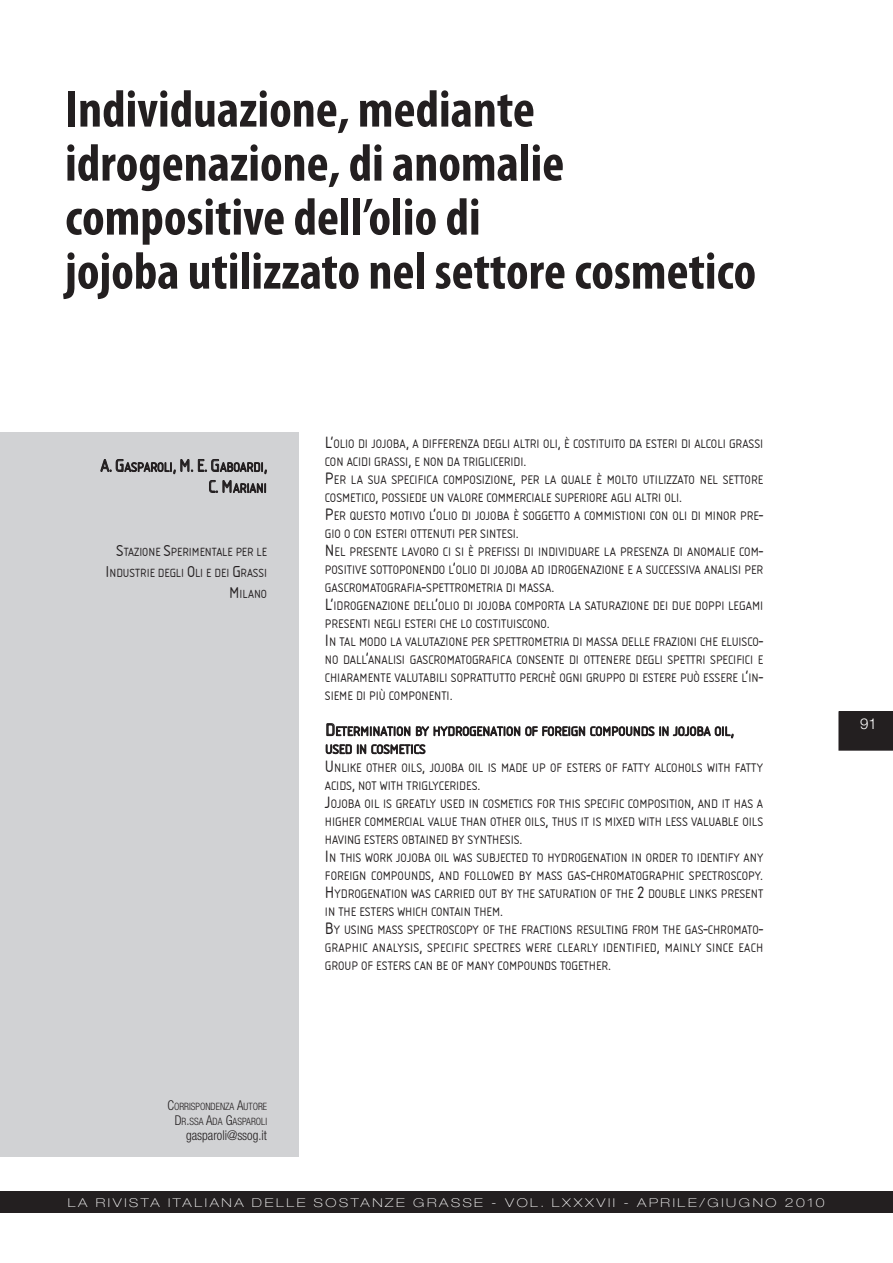
<style>
.page{position:relative;width:893px;height:1263px;background:#fff}
.page>*{position:absolute;margin:0;border:0;box-sizing:border-box;transform-origin:0 0}
.t1{font:700 condensed 52.5px/54px "Myriad Pro";color:#231f20}
.t2{font:300 15px "Helvetica Neue";color:#fff}
.t3{font:13.5px/18px "Isonorm D";letter-spacing:-.005em;color:#231f20}
.t4{font:13.5px/21px "Isonorm D";letter-spacing:-.005em;color:#231f20;text-align:right;scale:.95 1}
.t5{font:300 condensed 13.5px "Helvetica Neue";color:#231f20;scale:.95 1}
.t6{font:12.9px/18px "Isonorm D";color:#231f20;scale:.95 1}
.t7{font:12.3px/21px "Isonorm D";color:#231f20;text-align:right;scale:.95 1}
.t8{font:100 expanded 12.15px "Helvetica Neue";letter-spacing:.195em;color:#fff;scale:1.11 1}
.t9{font:300 condensed 10.2px/15px "Helvetica Neue";color:#231f20;text-align:right;scale:.95 1}
.s1{font-size:18px}
.s2{font-size:16.5px}
.s3{font-size:17.25px}
.s4{font-size:13.5px}
</style>
<div class="page">
<div style="left:0;top:1191px;width:893px;height:21px;background:#231f20"></div>
<div style="left:839px;top:712px;width:54px;height:38px;background:#231f20"></div>
<div style="left:0;top:432px;width:299px;height:725px;background:#d1d2d4"></div>
<h1 class="t1" style="left:65px;top:87px;width:693px">Individuazione, mediante idrogenazione, di anomalie compositive dell’olio di<br>jojoba utilizzato nel settore cosmetico</h1>
<p class="t4" style="left:101px;top:458px;width:177px"><span class="s1">A. G</span>ASPAROLI<span class="s1">, M. E. G</span>ABOARDI<span class="s1">,<br>C. M</span>ARIANI</p>
<p class="t7" style="left:106px;top:542px;width:171px"><span class="s2">S</span>TAZIONE <span class="s2">S</span>PERIMENTALE PER LE<br><span class="s2">I</span>NDUSTRIE DEGLI <span class="s2">O</span>LI E DEI <span class="s2">G</span>RASSI<br><span class="s2">M</span>ILANO</p>
<p class="t6" style="left:325px;top:436px;width:463px"><span class="s3">L’</span>OLIO DI JOJOBA<span class="s3">,</span> A DIFFERENZA DEGLI ALTRI OLI<span class="s3">,</span> È COSTITUITO DA ESTERI DI ALCOLI GRASSI CON ACIDI GRASSI<span class="s3">,</span> E NON DA TRIGLICERIDI<span class="s3">.<br>P</span>ER LA SUA SPECIFICA COMPOSIZIONE<span class="s3">,</span> PER LA QUALE È MOLTO UTILIZZATO NEL SETTORE COSMETICO<span class="s3">,</span> POSSIEDE UN VALORE COMMERCIALE SUPERIORE AGLI ALTRI OLI<span class="s3">.<br>P</span>ER QUESTO MOTIVO L<span class="s3">’</span>OLIO DI JOJOBA È SOGGETTO A COMMISTIONI CON OLI DI MINOR PRE<span class="s3">-</span>GIO O CON ESTERI OTTENUTI PER SINTESI<span class="s3">.<br>N</span>EL PRESENTE LAVORO CI SI È PREFISSI DI INDIVIDUARE LA PRESENZA DI ANOMALIE COM<span class="s3">-</span>POSITIVE SOTTOPONENDO L<span class="s3">’</span>OLIO DI JOJOBA AD IDROGENAZIONE E A SUCCESSIVA ANALISI PER GASCROMATOGRAFIA<span class="s3">-</span>SPETTROMETRIA DI MASSA<span class="s3">.<br>L’</span>IDROGENAZIONE DELL<span class="s3">’</span>OLIO DI JOJOBA COMPORTA LA SATURAZIONE DEI DUE DOPPI LEGAMI PRESENTI NEGLI ESTERI CHE LO COSTITUISCONO<span class="s3">.<br>I</span>N TAL MODO LA VALUTAZIONE PER SPETTROMETRIA DI MASSA DELLE FRAZIONI CHE ELUISCO<span class="s3">-</span>NO DALL<span class="s3">’</span>ANALISI GASCROMATOGRAFICA CONSENTE DI OTTENERE DEGLI SPETTRI SPECIFICI E CHIARAMENTE VALUTABILI SOPRATTUTTO PERCHÈ OGNI GRUPPO DI ESTERE PUÒ ESSERE L<span class="s3">’</span>IN<span class="s3">-</span>SIEME DI PIÙ COMPONENTI<span class="s3">.</span></p>
<p class="t3" style="left:325px;top:723px;width:410px"><span class="s1">D</span>ETERMINATION BY HYDROGENATION OF FOREIGN COMPOUNDS IN JOJOBA OIL<span class="s1">,<br></span>USED IN COSMETICS</p>
<p class="t6" style="left:325px;top:760px;width:463px"><span class="s3">U</span>NLIKE OTHER OILS<span class="s3">,</span> JOJOBA OIL IS MADE UP OF ESTERS OF FATTY ALCOHOLS WITH FATTY ACIDS<span class="s3">,</span> NOT WITH TRIGLYCERIDES<span class="s3">.<br>J</span>OJOBA OIL IS GREATLY USED IN COSMETICS FOR THIS SPECIFIC COMPOSITION<span class="s3">,</span> AND IT HAS A HIGHER COMMERCIAL VALUE THAN OTHER OILS<span class="s3">,</span> THUS IT IS MIXED WITH LESS VALUABLE OILS HAVING ESTERS OBTAINED BY SYNTHESIS<span class="s3">.<br>I</span>N THIS WORK JOJOBA OIL WAS SUBJECTED TO HYDROGENATION IN ORDER TO IDENTIFY ANY FOREIGN COMPOUNDS<span class="s3">,</span> AND FOLLOWED BY MASS GAS<span class="s3">-</span>CHROMATOGRAPHIC SPECTROSCOPY<span class="s3">.<br>H</span>YDROGENATION WAS CARRIED OUT BY THE SATURATION OF THE <span class="s3">2</span> DOUBLE LINKS PRESENT IN THE ESTERS WHICH CONTAIN THEM<span class="s3">.<br>B</span>Y USING MASS SPECTROSCOPY OF THE FRACTIONS RESULTING FROM THE GAS<span class="s3">-</span>CHROMATO<span class="s3">-</span>GRAPHIC ANALYSIS<span class="s3">,</span> SPECIFIC SPECTRES WERE CLEARLY IDENTIFIED<span class="s3">,</span> MAINLY SINCE EACH GROUP OF ESTERS CAN BE OF MANY COMPOUNDS TOGETHER<span class="s3">.</span></p>
<p class="t2" style="left:860px;top:718px;width:18px">91</p>
<p class="t9" style="left:167px;top:1100px;width:106px"><span class="s4">C</span>ORRISPONDENZA <span class="s4">A</span>UTORE<br><span class="s4">D</span>R<span class="s4">.</span>SSA <span class="s4">A</span>DA <span class="s4">G</span>ASPAROLI</p>
<p class="t5" style="left:186px;top:1130px;width:87px">gasparoli@ssog.it</p>
<p class="t8" style="left:68px;top:1198px;width:683px">LA RIVISTA ITALIANA DELLE SOSTANZE GRASSE - VOL. LXXXVII - APRILE/GIUGNO 2010</p>
</div>
